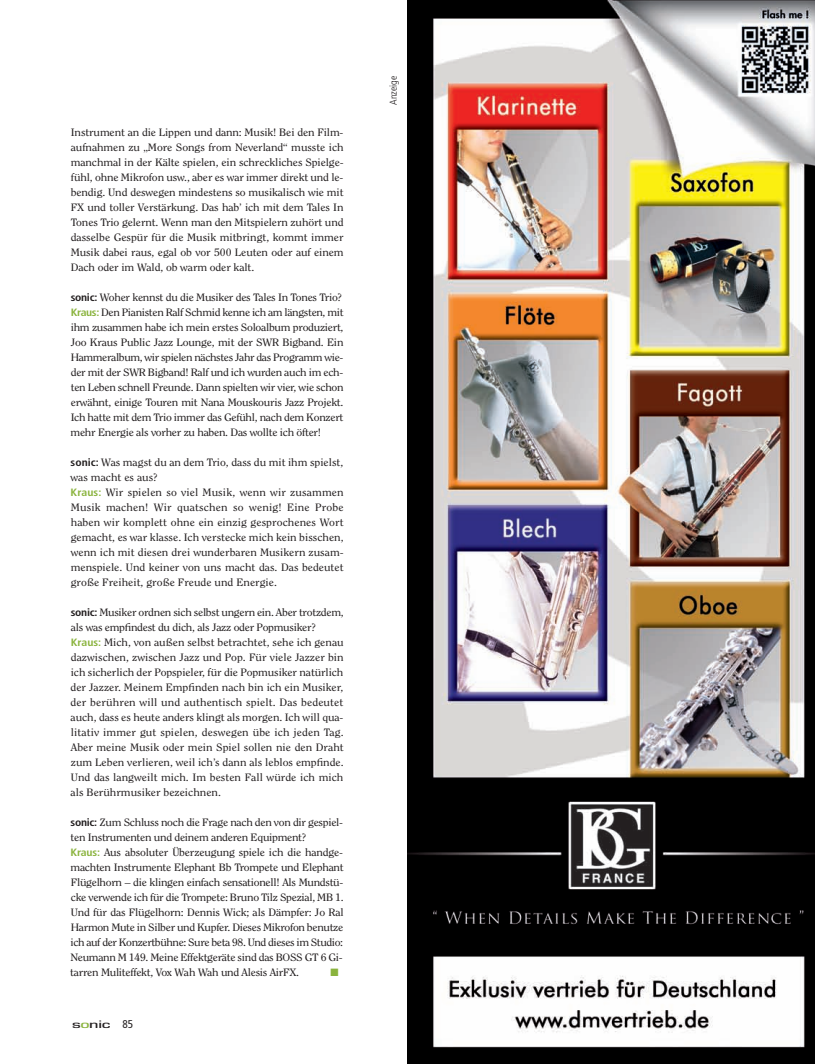
<style>
.page{position:relative;width:815px;height:1064px;background:#fff}
.page>*{position:absolute;margin:0;border:0;box-sizing:border-box;transform-origin:0 0}
.t1{font:500 11.25px "Eurostile T";letter-spacing:-.02em;color:#231f20;scale:1.6 1}
.t2{font:10.62px/15px "Clearface Std";letter-spacing:-.015em;color:#231f20;scale:1.1 1}
.t3{font:10.62px "Zapf Dingbats";color:#8ab33d}
.t4{font:300 condensed 10px "Frutiger LT Std";color:#231f20}
.s1{font-family:"Frutiger LT Std";font-weight:700;font-stretch:condensed}
.s2{font-family:"Frutiger LT Std";font-weight:700;font-stretch:condensed;color:#8ab33d}
.s3{color:#8ab33d}
.s4{font-family:"Frutiger LT Std";font-weight:400;font-stretch:condensed}
</style>
<div class="page">
<img style="left:408px;top:0;width:407px;height:1064px">
<p class="t2" style="left:71px;top:125px;width:250px;text-align:justify">Instrument an die Lippen und dann: Musik! Bei den Film&shy;aufnahmen zu „More Songs from Neverland“ musste ich manchmal in der Kälte spielen, ein schreckliches Spielge&shy;fühl, ohne Mikrofon usw., aber es war immer direkt und le&shy;bendig. Und deswegen mindestens so musikalisch wie mit FX und toller Verstärkung. Das hab’ ich mit dem Tales In Tones Trio gelernt. Wenn man den Mitspielern zuhört und dasselbe Gespür für die Musik mitbringt, kommt immer Musik dabei raus, egal ob vor 500 Leuten oder auf einem Dach oder im Wald, ob warm oder kalt.</p>
<p class="t2" style="left:71px;top:290px;width:250px"><span class="s1">sonic:</span> Woher kennst du die Musiker des Tales In Tones Trio?<br><span class="s2">Kraus:</span> Den Pianisten Ralf Schmid kenne ich am längsten, mit ihm zusammen habe ich mein erstes Soloalbum produziert, Joo Kraus Public Jazz Lounge, mit der SWR Bigband. Ein Hammeralbum, wir spielen nächstes Jahr das Programm wie&shy;der mit der SWR Bigband! Ralf und ich wurden auch im ech&shy;ten Leben schnell Freunde. Dann spielten wir vier, wie schon erwähnt, einige Touren mit Nana Mouskouris Jazz Projekt.<br>Ich hatte mit dem Trio immer das Gefühl, nach dem Konzert mehr Energie als vorher zu haben. Das wollte ich öfter!</p>
<p class="t2" style="left:71px;top:455px;width:250px"><span class="s1">sonic:</span> Was magst du an dem Trio, dass du mit ihm spielst, was macht es aus?<br><span class="s2">Kraus:</span> Wir spielen so viel Musik, wenn wir zusammen Musik machen! Wir quatschen so wenig! Eine Probe haben wir komplett ohne ein einzig gesprochenes Wort gemacht, es war klasse. Ich verstecke mich kein bisschen, wenn ich mit diesen drei wunderbaren Musikern zusam&shy;menspiele. Und keiner von uns macht das. Das bedeutet große Freiheit, große Freude und Energie.</p>
<p class="t2" style="left:71px;top:605px;width:250px"><span class="s1">sonic:</span> Musiker ordnen sich selbst ungern ein. Aber trotzdem, als was empfindest du dich, als Jazz oder Popmusiker?<br><span class="s2">Kraus:</span> Mich, von außen selbst betrachtet, sehe ich genau dazwischen, zwischen Jazz und Pop. Für viele Jazzer bin ich sicherlich der Popspieler, für die Popmusiker natürlich der Jazzer. Meinem Empfinden nach bin ich ein Musiker, der berühren will und authentisch spielt. Das bedeutet auch, dass es heute anders klingt als morgen. Ich will qua&shy;litativ immer gut spielen, deswegen übe ich jeden Tag.<br>Aber meine Musik oder mein Spiel sollen nie den Draht zum Leben verlieren, weil ich’s dann als leblos empfinde.<br>Und das langweilt mich. Im besten Fall würde ich mich als Berührmusiker bezeichnen.</p>
<p class="t2" style="left:70px;top:815px;width:250px"><span class="s1">sonic:</span> Zum Schluss noch die Frage nach den von dir gespiel&shy;ten Instrumenten und deinem anderen Equipment?<br><span class="s2">Kraus:</span> Aus absoluter Überzeugung spiele ich die handge&shy;machten Instrumente Elephant Bb Trompete und Elephant Flügelhorn – die klingen einfach sensationell! Als Mundstü&shy;cke verwende ich für die Trompete: Bruno Tilz Spezial, MB 1.<br>Und für das Flügelhorn: Dennis Wick; als Dämpfer: Jo Ral Harmon Mute in Silber und Kupfer. Dieses Mikrofon benutze ich auf der Konzertbühne: Sure beta 98. Und dieses im Studio:<br>Neumann M 149. Meine Effektgeräte sind das BOSS GT 6 Gi&shy;tarren Muliteffekt, Vox Wah Wah und Alesis AirFX.</p>
<p class="t3" style="left:330px;top:966px;width:10px">■</p>
<p class="t1" style="left:72px;top:1017px;width:40px">s<span class="s3">o</span>nic <span class="s4">85</span></p>
<p class="t4" style="left:389px;top:105px;width:31px;rotate:-90deg">Anzeige</p>
</div>
